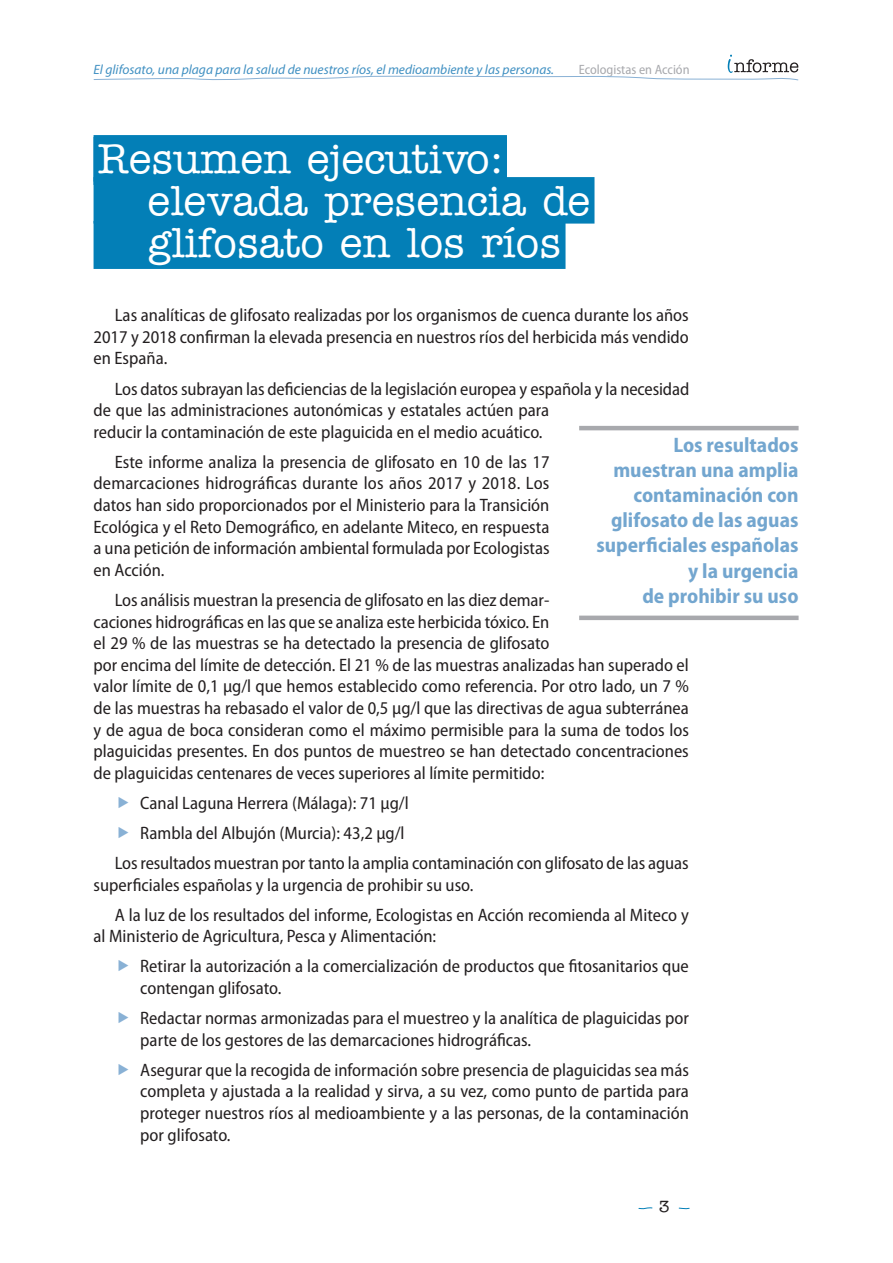
<style>
.page{position:relative;width:893px;height:1263px;background:#fff}
.page>*{position:absolute;margin:0;border:0;box-sizing:border-box;transform-origin:0 0}
.t1{font:500 42px/42px "American Typewriter Std";color:#fff}
.t2{font:700 semi-condensed 21px/25.2px "Myriad Pro";color:#73a6cf;text-align:right}
.t3{font:semi-condensed 18px/21.6px "Myriad Pro";color:#231f20}
.t4{font:500 16.5px "American Typewriter Std";color:#231f20}
.t5{font:italic 13.5px "Myriad Pro";color:#4090c2}
.t6{font:semi-condensed 13.5px "Myriad Pro";color:#a8a9ad}
</style>
<div class="page">
<svg style="left:93px;top:55px;width:706px;height:26px"></svg>
<svg style="left:638px;top:1207px;width:15px;height:2px"></svg>
<svg style="left:678px;top:1207px;width:12px;height:2px"></svg>
<div style="left:94px;top:135px;width:413px;height:47px;background:#037fb7"></div>
<div style="left:94px;top:177px;width:500px;height:47px;background:#037fb7"></div>
<div style="left:94px;top:221px;width:471px;height:48px;background:#037fb7"></div>
<hr style="left:579px;top:426px;width:220px;height:4px;background:#a8a9ad">
<hr style="left:579px;top:616px;width:220px;height:4px;background:#a8a9ad">
<p class="t5" style="left:94px;top:61px;width:462px">El glifosato, una plaga para la salud de nuestros ríos, el medioambiente y las personas.</p>
<p class="t6" style="left:579px;top:62px;width:112px">Ecologistas en Acción</p>
<h1 class="t1" style="left:148px;top:139px;width:444px;text-indent:-50px">Resumen ejecutivo: elevada presencia de glifosato en los ríos</h1>
<p class="t3" style="left:94px;top:305px;width:597px;text-align:justify;text-indent:21px">Las analíticas de glifosato realizadas por los organismos de cuenca durante los años 2017 y 2018 confirman la elevada presencia en nuestros ríos del herbicida más vendido en España.</p>
<p class="t3" style="left:94px;top:378px;width:597px;text-indent:21px">Los datos subrayan las deficiencias de la legislación europea y española y la necesidad de que las administraciones autonómicas y estatales actúen para<br>reducir la contaminación de este plaguicida en el medio acuático.</p>
<p class="t3" style="left:94px;top:451px;width:458px;text-align:justify;text-indent:21px">Este informe analiza la presencia de glifosato en 10 de las 17 demarcaciones hidrográficas durante los años 2017 y 2018. Los datos han sido proporcionados por el Ministerio para la Transición Ecológica y el Reto Demográfico, en adelante Miteco, en respuesta a una petición de información ambiental formulada por Ecologistas en Acción.</p>
<p class="t3" style="left:94px;top:589px;width:597px;text-indent:21px">Los análisis muestran la presencia de glifosato en las diez demar-<br>caciones hidrográficas en las que se analiza este herbicida tóxico. En<br>el 29 % de las muestras se ha detectado la presencia de glifosato<br>por encima del límite de detección. El 21 % de las muestras analizadas han superado el valor límite de 0,1 µg/l que hemos establecido como referencia. Por otro lado, un 7 % de las muestras ha rebasado el valor de 0,5 µg/l que las directivas de agua subterránea y de agua de boca consideran como el máximo permisible para la suma de todos los plaguicidas presentes. En dos puntos de muestreo se han detectado concentraciones de plaguicidas centenares de veces superiores al límite permitido:</p>
<p class="t3" style="left:140px;top:792px;width:270px">Canal Laguna Herrera (Málaga): 71 µg/l</p>
<p class="t3" style="left:140px;top:822px;width:266px">Rambla del Albujón (Murcia): 43,2 µg/l</p>
<p class="t3" style="left:115px;top:853px;width:575px">Los resultados muestran por tanto la amplia contaminación con glifosato de las aguas</p>
<p class="t3" style="left:115px;top:870px;width:576px;line-height:30.2px;text-indent:-21px">superficiales españolas y la urgencia de prohibir su uso.<br>A la luz de los resultados del informe, Ecologistas en Acción recomienda al Miteco y</p>
<p class="t3" style="left:140px;top:922px;width:550px;line-height:30.2px;text-indent:-47px">al Ministerio de Agricultura, Pesca y Alimentación:<br>Retirar la autorización a la comercialización de productos que fitosanitarios que</p>
<p class="t3" style="left:140px;top:973px;width:550px;line-height:30.2px">contengan glifosato.<br>Redactar normas armonizadas para el muestreo y la analítica de plaguicidas por</p>
<p class="t3" style="left:140px;top:1025px;width:550px;line-height:30.2px">parte de los gestores de las demarcaciones hidrográficas.<br>Asegurar que la recogida de información sobre presencia de plaguicidas sea más</p>
<p class="t3" style="left:140px;top:1081px;width:550px;text-align:justify">completa y ajustada a la realidad y sirva, a su vez, como punto de partida para proteger nuestros ríos al medioambiente y a las personas, de la contaminación por glifosato.</p>
<p class="t2" style="left:596px;top:432px;width:204px">Los resultados muestran una amplia contaminación con glifosato de las aguas superficiales españolas y la urgencia<br>de prohibir su uso</p>
<p class="t4" style="left:659px;top:1197px;width:12px">3</p>
</div>
